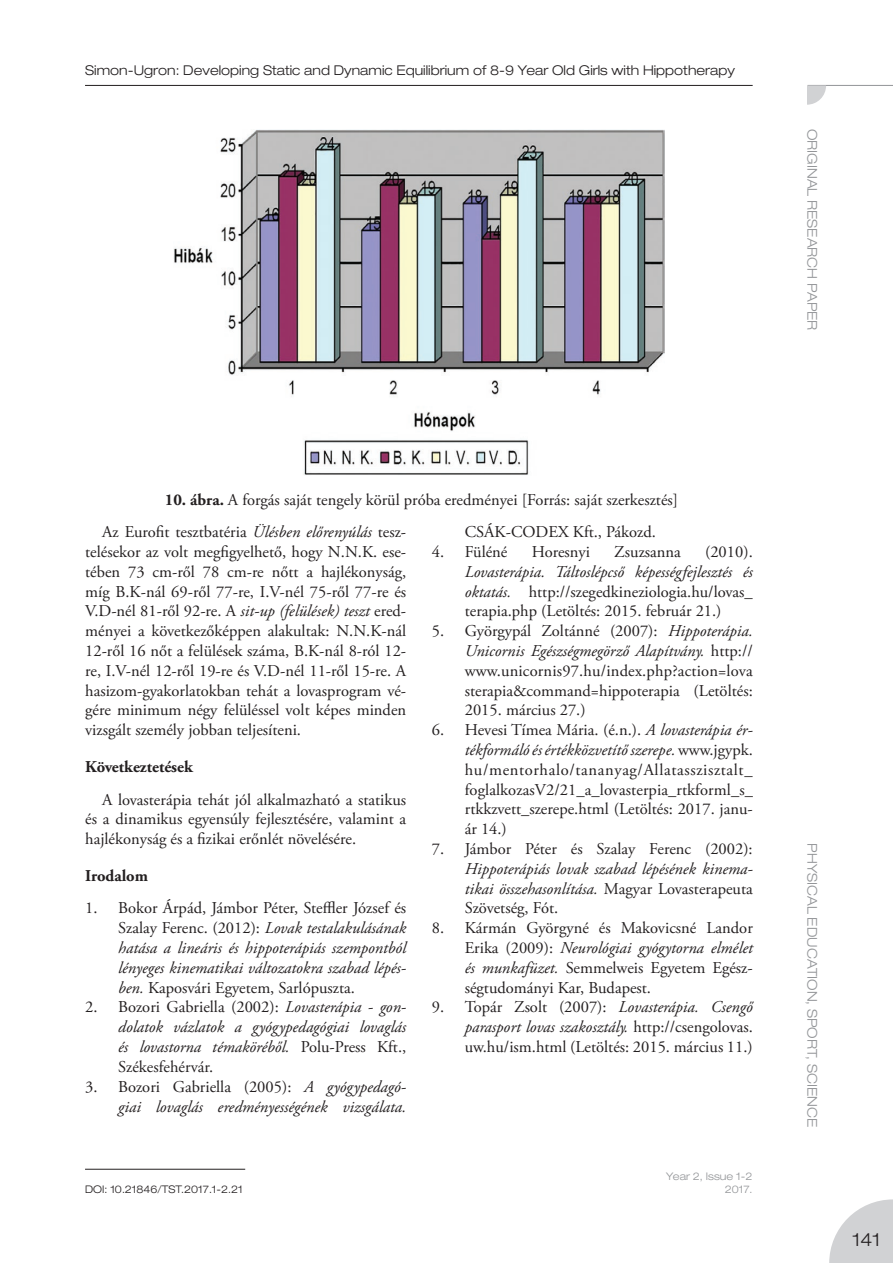
<style>
.page{position:relative;width:893px;height:1263px;background:#fff}
.page>*{position:absolute;margin:0;border:0;box-sizing:border-box;transform-origin:0 0}
.t1{font:300 expanded 18px "Helvetica Neue LT Pro";color:#231f20}
.t2{font:16.5px/19.8px "Adobe Garamond Pro";color:#231f20;text-align:justify}
.t3{font:italic 16.5px/19.8px "Adobe Garamond Pro";color:#231f20;text-align:justify}
.t4{font:700 16.5px "Adobe Garamond Pro";color:#231f20}
.t5{font:300 expanded 13.5px "Helvetica Neue LT Pro";color:#231f20}
.t6{font:300 expanded 13.5px "Helvetica Neue LT Pro";color:#939598}
.t7{font:300 expanded 10.5px "Helvetica Neue LT Pro";color:#231f20}
.t8{font:300 expanded 10.5px/12.6px "Helvetica Neue LT Pro";color:#939598;text-align:right}
.s1{font-weight:700}
.s2{font-style:italic}
.s3{font-style:normal}
</style>
<div class="page">
<svg style="left:829px;top:1199px;width:64px;height:64px"></svg>
<hr style="left:85px;top:85px;width:668px;height:1px;background:#231f20">
<hr style="left:85px;top:1169px;width:160px;height:1px;background:#231f20">
<hr style="left:807px;top:85px;width:86px;height:1px;background:#939598">
<svg style="left:807px;top:85px;width:19px;height:20px"></svg>
<img style="left:174px;top:130px;width:490px;height:345px">
<p class="t5" style="left:85px;top:62px;width:651px">Simon-Ugron: Developing Static and Dynamic Equilibrium of 8-9 Year Old Girls with Hippotherapy</p>
<p class="t6" style="left:820px;top:129px;width:203px;rotate:90deg">ORIGINAL RESEARCH PAPER</p>
<p class="t2" style="left:102px;top:484px;width:577px;line-height:32.5px;text-indent:63px"><span class="s1">10. ábra.</span> A forgás saját tengely körül próba eredményei [Forrás: saját szerkesztés]<br>Az Eurofit tesztbatéria <span class="s2">Ülésben előrenyúlás</span> tesz-</p>
<p class="t2" style="left:85px;top:542px;width:323px">telésekor az volt megfigyelhető, hogy N.N.K. ese&shy;tében 73 cm-ről 78 cm-re nőtt a hajlékonyság, míg B.K-nál 69-ről 77-re, I.V-nél 75-ről 77-re és V.D-nél 81-ről 92-re. A <span class="s2">sit-up (felülések) teszt</span> ered&shy;ményei a következőképpen alakultak: N.N.K-nál 12-ről 16 nőt a felülések száma, B.K-nál 8-ról 12- re, I.V-nél 12-ről 19-re és V.D-nél 11-ről 15-re. A hasizom-gyakorlatokban tehát a lovasprogram vé&shy;gére minimum négy felüléssel volt képes minden vizsgált személy jobban teljesíteni.</p>
<p class="t4" style="left:85px;top:757px;width:109px">Következtetések</p>
<p class="t2" style="left:85px;top:790px;width:323px;text-indent:17px">A lovasterápia tehát jól alkalmazható a statikus és a dinamikus egyensúly fejlesztésére, valamint a hajlékonyság és a fizikai erőnlét növelésére.</p>
<p class="t4" style="left:85px;top:866px;width:64px">Irodalom</p>
<p class="t3" style="left:118px;top:899px;width:290px;text-indent:-33px"><span class="s3">1. Bokor Árpád, Jámbor Péter, Steffler József és Szalay Ferenc. (2012):</span> Lovak testalakulásának hatása a lineáris és hippoterápiás szempontból lényeges kinematikai változatokra szabad lépés&shy;ben. <span class="s3">Kaposvári Egyetem, Sarlópuszta.</span></p>
<p class="t3" style="left:118px;top:998px;width:290px;text-indent:-33px"><span class="s3">2. Bozori Gabriella (2002):</span> Lovasterápia - gon&shy;dolatok vázlatok a gyógypedagógiai lovaglás és lovastorna témaköréből. <span class="s3">Polu-Press Kft., Székesfehérvár.</span></p>
<p class="t3" style="left:85px;top:1077px;width:323px;text-align:right"><span class="s3">3. Bozori Gabriella (2005):</span> A gyógypedagó&shy;giai lovaglás eredményességének vizsgálata.</p>
<p class="t2" style="left:465px;top:522px;width:193px">CSÁK-CODEX Kft., Pákozd.</p>
<p class="t2" style="left:432px;top:542px;width:77px">4. Füléné</p>
<p class="t2" style="left:532px;top:542px;width:60px">Horesnyi</p>
<p class="t2" style="left:614px;top:542px;width:68px">Zsuzsanna</p>
<p class="t2" style="left:705px;top:542px;width:49px">(2010).</p>
<p class="t2" style="left:465px;top:562px;width:290px"><span class="s2">Lovasterápia. Táltoslépcső képességfejlesztés és oktatás.</span> http://szegedkineziologia.hu/lovas_ terapia.php (Letöltés: 2015. február 21.)</p>
<p class="t2" style="left:465px;top:621px;width:290px;text-indent:-33px">5. Györgypál Zoltánné (2007): <span class="s2">Hippoterápia.<br>Unicornis Egészségmegörző Alapítvány.</span> http:// www.unicornis97.hu/index.php?action=lova sterapia&amp;command=hippoterapia (Letöltés:<br>2015. március 27.)</p>
<p class="t2" style="left:465px;top:720px;width:290px;text-indent:-33px">6. Hevesi Tímea Mária. (é.n.). <span class="s2">A lovasterápia ér&shy;tékformáló és értékközvetítő szerepe.</span>www.jgypk. hu/mentorhalo/tananyag/Allatasszisztalt_ foglalkozasV2/21_a_lovasterpia_rtkforml_s_ rtkkzvett_szerepe.html (Letöltés: 2017. janu&shy;ár 14.)</p>
<p class="t2" style="left:432px;top:839px;width:322px">7. Jámbor Péter és Szalay Ferenc (2002):</p>
<p class="t3" style="left:465px;top:859px;width:290px">Hippoterápiás lovak szabad lépésének kinema&shy;tikai összehasonlítása. <span class="s3">Magyar Lovasterapeuta Szövetség, Fót.</span></p>
<p class="t2" style="left:465px;top:918px;width:290px;text-indent:-33px">8. Kármán Györgyné és Makovicsné Landor Erika (2009): <span class="s2">Neurológiai gyógytorna elmélet és munkafüzet.</span> Semmelweis Egyetem Egész&shy;ségtudományi Kar, Budapest.</p>
<p class="t2" style="left:465px;top:998px;width:290px;text-indent:-33px">9. Topár Zsolt (2007): <span class="s2">Lovasterápia. Csengő parasport lovas szakosztály.</span> http://csengolovas. uw.hu/ism.html (Letöltés: 2015. március 11.)</p>
<p class="t7" style="left:85px;top:1183px;width:159px">DOI: 10.21846/TST.2017.1-2.21</p>
<p class="t8" style="left:666px;top:1170px;width:88px">Year 2, Issue 1-2<br>2017.</p>
<p class="t6" style="left:820px;top:843px;width:285px;rotate:90deg">PHYSICAL EDUCATION, SPORT, SCIENCE</p>
<p class="t1" style="left:853px;top:1229px;width:30px">141</p>
</div>
